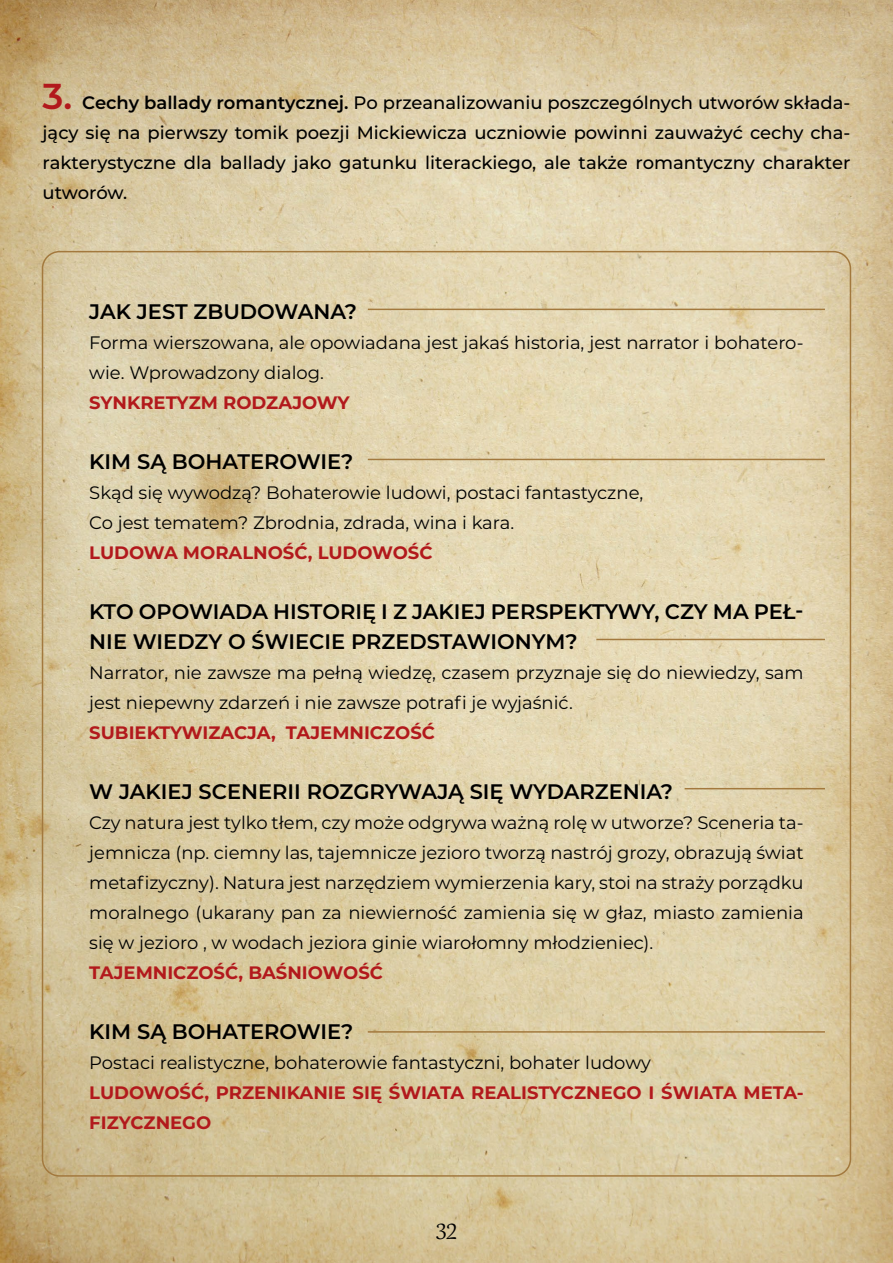
<style>
.page{position:relative;width:893px;height:1263px;background:#fff}
.page>*{position:absolute;margin:0;border:0;box-sizing:border-box;transform-origin:0 0}
.t1{font:27px "Gabriola";color:#000}
.t2{font:600 21px/30px "Montserrat";color:#000}
.t3{font:18px/30px "Montserrat";color:#000}
.t4{font:500 18px/30px "Montserrat";color:#000;text-align:justify}
.t5{font:700 18px/30px "Montserrat";color:#b2191c}
.s1{font-weight:600;font-size:36px;color:#b2191c}
.s2{font-weight:600}
</style>
<div class="page">
<img style="left:0;top:0;width:893px;height:1263px">
<hr style="left:368px;top:309px;width:457px;height:1px;background:#a3793e">
<hr style="left:368px;top:459px;width:457px;height:1px;background:#a3793e">
<hr style="left:596px;top:639px;width:229px;height:1px;background:#a3793e">
<hr style="left:685px;top:788px;width:140px;height:1px;background:#a3793e">
<hr style="left:368px;top:1031px;width:457px;height:2px;background:#a3793e">
<p class="t4" style="left:43px;top:87px;width:809px"><span class="s1">3.</span> <span class="s2">Cechy ballady romantycznej.</span> Po przeanalizowaniu poszczególnych utworów składa&shy;jący się na pierwszy tomik poezji Mickiewicza uczniowie powinni zauważyć cechy cha&shy;rakterystyczne dla ballady jako gatunku literackiego, ale także romantyczny charakter utworów.</p>
<p class="t2" style="left:89px;top:295px;width:269px">JAK JEST ZBUDOWANA?</p>
<p class="t3" style="left:89px;top:327px;width:716px">Forma wierszowana, ale opowiadana jest jakaś historia, jest narrator i bohatero&shy;wie. Wprowadzony dialog.</p>
<p class="t5" style="left:89px;top:387px;width:262px">SYNKRETYZM RODZAJOWY</p>
<p class="t2" style="left:89px;top:445px;width:266px">KIM SĄ BOHATEROWIE?</p>
<p class="t3" style="left:89px;top:477px;width:556px">Skąd się wywodzą? Bohaterowie ludowi, postaci fantastyczne,<br>Co jest tematem? Zbrodnia, zdrada, wina i kara.</p>
<p class="t5" style="left:89px;top:537px;width:345px">LUDOWA MORALNOŚĆ, LUDOWOŚĆ</p>
<p class="t2" style="left:89px;top:595px;width:716px">KTO OPOWIADA HISTORIĘ I Z JAKIEJ PERSPEKTYWY, CZY MA PEŁ-<br>NIE WIEDZY O ŚWIECIE PRZEDSTAWIONYM?</p>
<p class="t3" style="left:89px;top:657px;width:716px">Narrator, nie zawsze ma pełną wiedzę, czasem przyznaje się do niewiedzy, sam jest niepewny zdarzeń i nie zawsze potrafi je wyjaśnić.</p>
<p class="t5" style="left:89px;top:717px;width:347px">SUBIEKTYWIZACJA, TAJEMNICZOŚĆ</p>
<p class="t2" style="left:89px;top:775px;width:585px">W JAKIEJ SCENERII ROZGRYWAJĄ SIĘ WYDARZENIA?</p>
<p class="t3" style="left:89px;top:807px;width:716px;text-align:justify">Czy natura jest tylko tłem, czy może odgrywa ważną rolę w utworze? Sceneria ta&shy;jemnicza (np. ciemny las, tajemnicze jezioro tworzą nastrój grozy, obrazują świat metafizyczny). Natura jest narzędziem wymierzenia kary, stoi na straży porządku moralnego (ukarany pan za niewierność zamienia się w głaz, miasto zamienia się w jezioro , w wodach jeziora ginie wiarołomny młodzieniec).</p>
<p class="t5" style="left:89px;top:957px;width:295px">TAJEMNICZOŚĆ, BAŚNIOWOŚĆ</p>
<p class="t2" style="left:89px;top:1015px;width:266px">KIM SĄ BOHATEROWIE?</p>
<p class="t3" style="left:89px;top:1047px;width:563px">Postaci realistyczne, bohaterowie fantastyczni, bohater ludowy</p>
<p class="t5" style="left:89px;top:1076px;width:716px">LUDOWOŚĆ, PRZENIKANIE SIĘ ŚWIATA REALISTYCZNEGO I ŚWIATA META-<br>FIZYCZNEGO</p>
<h1 class="t1" style="left:436px;top:1214px;width:23px">32</h1>
</div>
